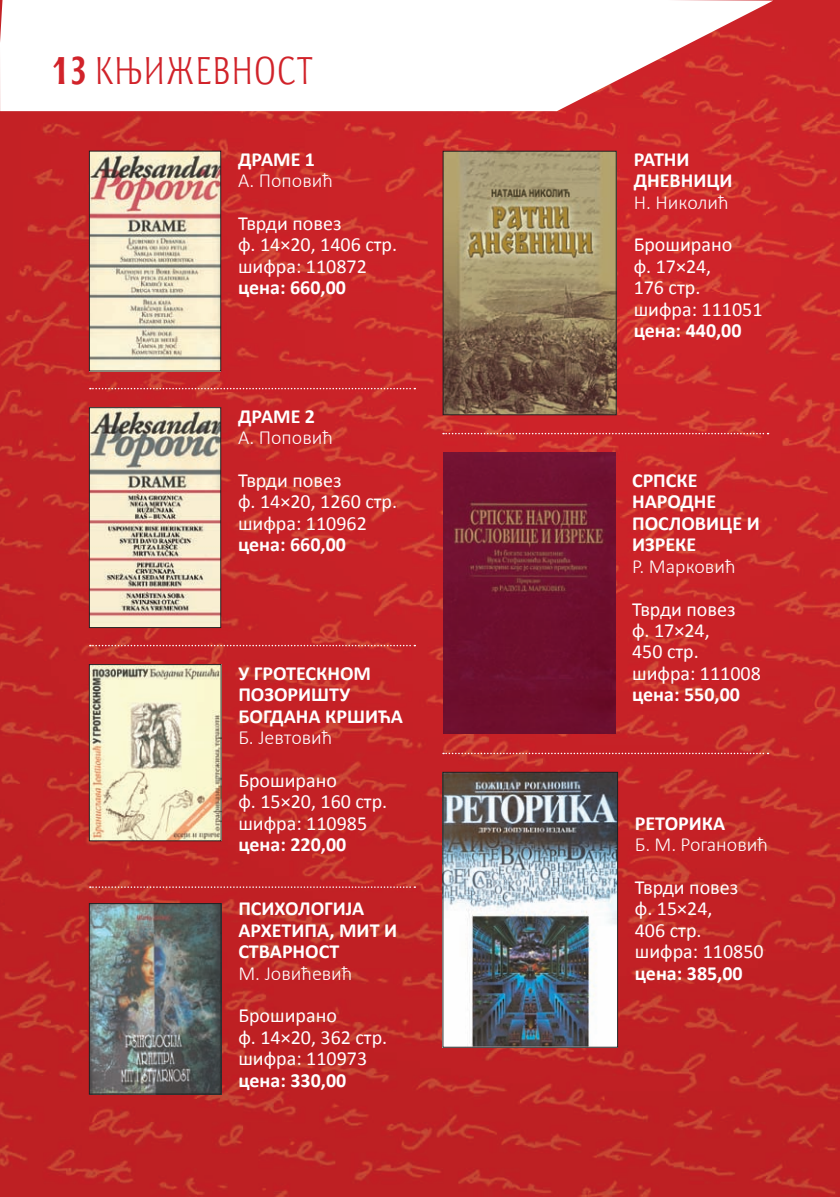
<style>
.page{position:relative;width:840px;height:1197px;background:#fff}
.page>*{position:absolute;margin:0;border:0;box-sizing:border-box;transform-origin:0 0}
.t1{font:300 40px "Resavska S Sans";color:#d1232a;scale:.8 1}
.t2{font:20px/21.4px "Calibri";color:#fff}
.t3{font:700 20px/21.4px "Calibri";color:#fff}
.t4{font:300 20px "Calibri";color:#fff}
.s1{font-weight:900}
</style>
<div class="page">
<img style="left:0;top:0;width:839px;height:1196px">
<svg style="left:0;top:0;width:772px;height:111px"></svg>
<svg style="left:90px;top:388px;width:325px;height:1px"></svg>
<svg style="left:90px;top:644px;width:325px;height:2px"></svg>
<svg style="left:90px;top:886px;width:325px;height:1px"></svg>
<img style="left:91px;top:153px;width:128px;height:216px">
<div style="left:89px;top:151px;width:132px;height:220px;border:1px solid #231f20"></div>
<img style="left:444px;top:153px;width:170px;height:260px">
<div style="left:442px;top:151px;width:174px;height:264px;border:1px solid #231f20"></div>
<img style="left:443px;top:452px;width:171px;height:281px">
<img style="left:444px;top:774px;width:171px;height:271px">
<div style="left:442px;top:772px;width:175px;height:275px;border:1px solid #231f20"></div>
<img style="left:91px;top:409px;width:128px;height:216px">
<div style="left:89px;top:407px;width:132px;height:220px;border:1px solid #231f20"></div>
<img style="left:91px;top:666px;width:128px;height:173px">
<div style="left:89px;top:664px;width:132px;height:177px;border:1px solid #231f20"></div>
<img style="left:91px;top:905px;width:128px;height:187px">
<div style="left:89px;top:903px;width:132px;height:191px;border:1px solid #231f20"></div>
<svg style="left:443px;top:433px;width:325px;height:1px"></svg>
<svg style="left:443px;top:752px;width:325px;height:2px"></svg>
<h1 class="t1" style="left:51px;top:48px;width:277px"><span class="s1">13</span> књижевност</h1>
<p class="t3" style="left:238px;top:148px;width:79px">ДРАМЕ 1</p>
<p class="t4" style="left:238px;top:168px;width:96px">А. Поповић</p>
<p class="t2" style="left:238px;top:213px;width:160px">Тврди повез<br>ф. 14×20, 1406 стр. шифра: 110872</p>
<p class="t3" style="left:238px;top:277px;width:109px">цена: 660,00</p>
<p class="t3" style="left:238px;top:405px;width:79px">ДРАМЕ 2</p>
<p class="t4" style="left:238px;top:425px;width:96px">А. Поповић</p>
<p class="t2" style="left:238px;top:469px;width:160px">Тврди повез<br>ф. 14×20, 1260 стр. шифра: 110962</p>
<p class="t3" style="left:238px;top:534px;width:109px">цена: 660,00</p>
<p class="t3" style="left:238px;top:662px;width:166px">У ГРОТЕСКНОМ<br>ПОЗОРИШТУ<br>БОГДАНА КРШИЋА</p>
<p class="t4" style="left:238px;top:724px;width:95px">Б. Јевтовић</p>
<p class="t2" style="left:238px;top:769px;width:150px">Броширано<br>ф. 15×20, 160 стр. шифра: 110985</p>
<p class="t3" style="left:238px;top:833px;width:109px">цена: 220,00</p>
<p class="t3" style="left:238px;top:897px;width:160px">ПСИХОЛОГИЈА<br>АРХЕТИПА, МИТ И<br>СТВАРНОСТ</p>
<p class="t4" style="left:238px;top:960px;width:115px">М. Јовићевић</p>
<p class="t2" style="left:238px;top:1004px;width:150px">Броширано<br>ф. 14×20, 362 стр. шифра: 110973</p>
<p class="t3" style="left:238px;top:1069px;width:109px">цена: 330,00</p>
<p class="t3" style="left:633px;top:148px;width:100px">РАТНИ<br>ДНЕВНИЦИ</p>
<p class="t4" style="left:633px;top:189px;width:96px">Н. Николић</p>
<p class="t2" style="left:633px;top:234px;width:130px">Броширано<br>ф. 17×24,<br>176 стр. шифра: 111051</p>
<p class="t3" style="left:633px;top:320px;width:109px">цена: 440,00</p>
<p class="t3" style="left:631px;top:469px;width:129px">СРПСКЕ<br>НАРОДНЕ<br>ПОСЛОВИЦЕ И<br>ИЗРЕКЕ</p>
<p class="t4" style="left:631px;top:553px;width:105px">Р. Марковић</p>
<p class="t2" style="left:631px;top:598px;width:130px">Тврди повез<br>ф. 17×24,<br>450 стр. шифра: 111008</p>
<p class="t3" style="left:631px;top:683px;width:109px">цена: 550,00</p>
<p class="t3" style="left:634px;top:812px;width:92px">РЕТОРИКА</p>
<p class="t4" style="left:634px;top:831px;width:134px">Б. М. Рогановић</p>
<p class="t2" style="left:634px;top:876px;width:130px">Тврди повез<br>ф. 15×24,<br>406 стр. шифра: 110850</p>
<p class="t3" style="left:634px;top:962px;width:109px">цена: 385,00</p>
</div>
